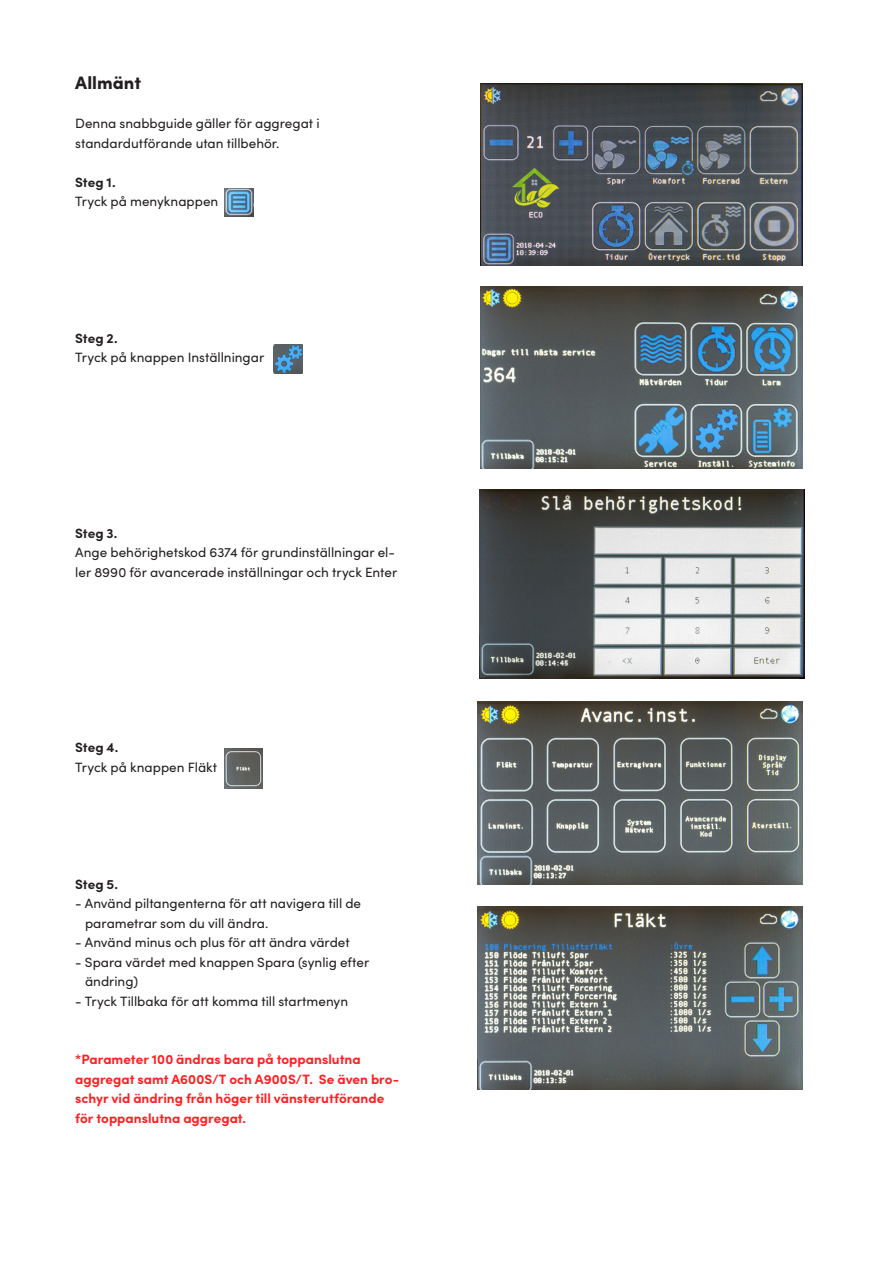
<style>
.page{position:relative;width:893px;height:1263px;background:#fff}
.page>*{position:absolute;margin:0;border:0;box-sizing:border-box;transform-origin:0 0}
.t1{font:900 18px "Sofia Pro";color:#231f20}
.t2{font:13.5px/19.5px "Sofia Pro";color:#231f20}
.t3{font:700 13.5px/19.5px "Sofia Pro";color:#ff1e20}
.t4{font:700 13.5px "Sofia Pro";letter-spacing:-.005em;color:#231f20}
</style>
<div class="page">
<img style="left:481px;top:83px;width:322px;height:182px">
<img style="left:478px;top:906px;width:325px;height:184px">
<img style="left:481px;top:287px;width:322px;height:182px">
<img style="left:478px;top:701px;width:325px;height:184px">
<img style="left:225px;top:188px;width:29px;height:29px">
<img style="left:274px;top:345px;width:28px;height:28px">
<img style="left:479px;top:490px;width:325px;height:189px">
<img style="left:225px;top:748px;width:37px;height:40px">
<h1 class="t1" style="left:75px;top:69px;width:67px">Allmänt</h1>
<p class="t2" style="left:75px;top:113px;width:246px">Denna snabbguide gäller för aggregat i standardutförande utan tillbehör.</p>
<p class="t4" style="left:75px;top:172px;width:42px">Steg 1.</p>
<p class="t2" style="left:75px;top:191px;width:145px">Tryck på menyknappen</p>
<p class="t4" style="left:75px;top:328px;width:44px">Steg 2.</p>
<p class="t2" style="left:75px;top:347px;width:191px">Tryck på knappen Inställningar</p>
<p class="t4" style="left:75px;top:523px;width:44px">Steg 3.</p>
<p class="t2" style="left:75px;top:542px;width:324px">Ange behörighetskod 6374 för grundinställningar el&shy;ler 8990 för avancerade inställningar och tryck Enter</p>
<p class="t4" style="left:75px;top:737px;width:45px">Steg 4.</p>
<p class="t2" style="left:75px;top:757px;width:144px">Tryck på knappen Fläkt</p>
<p class="t4" style="left:75px;top:874px;width:44px">Steg 5.</p>
<p class="t2" style="left:85px;top:893px;width:278px;text-indent:-10px">- Använd piltangenterna för att navigera till de parametrar som du vill ändra.</p>
<p class="t2" style="left:75px;top:932px;width:276px">- Använd minus och plus för att ändra värdet</p>
<p class="t2" style="left:85px;top:952px;width:286px;text-indent:-10px">- Spara värdet med knappen Spara (synlig efter ändring)</p>
<p class="t2" style="left:75px;top:991px;width:274px">- Tryck Tillbaka för att komma till startmenyn</p>
<p class="t3" style="left:75px;top:1049px;width:325px">*Parameter 100 ändras bara på toppanslutna aggregat samt A600S/T och A900S/T. Se även bro&shy;schyr vid ändring från höger till vänsterutförande för toppanslutna aggregat.</p>
</div>
